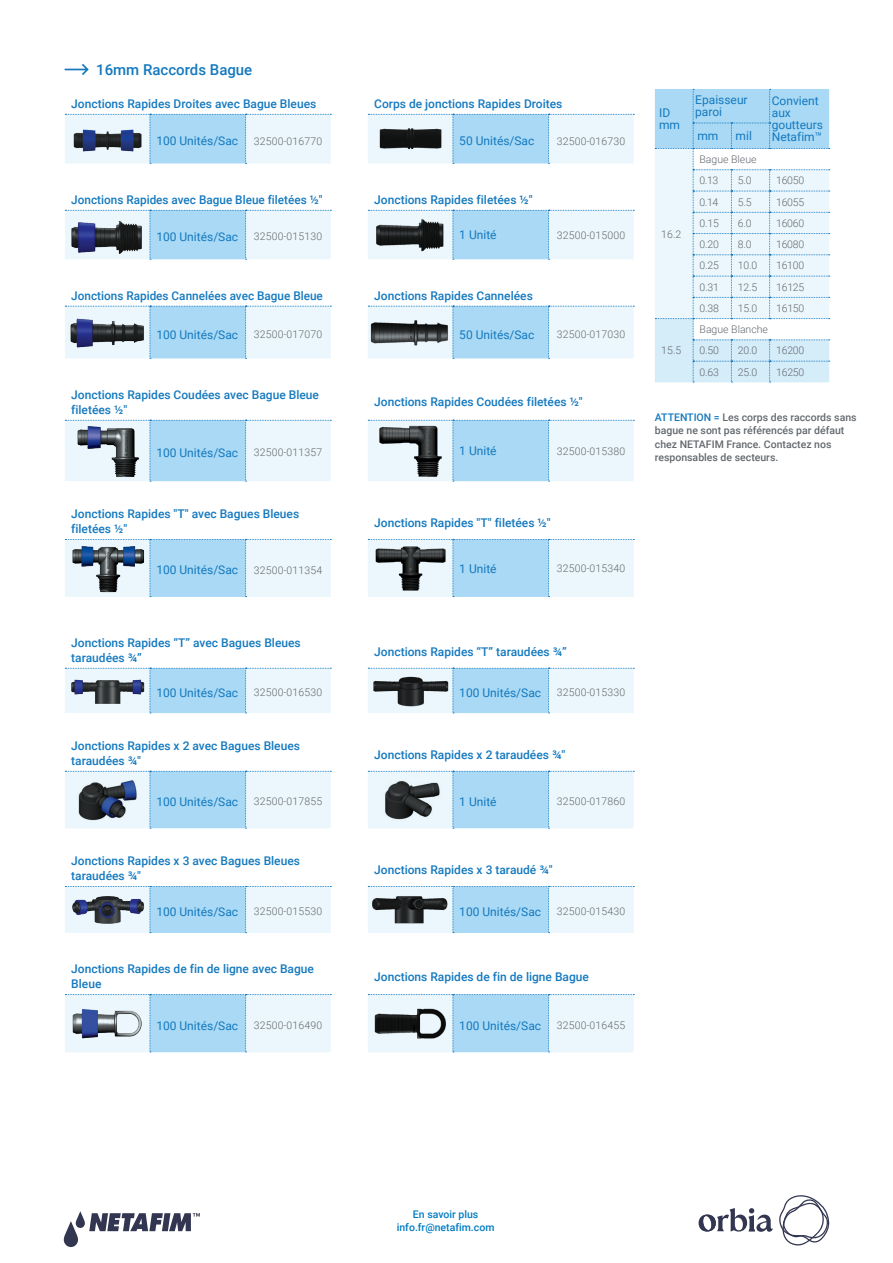
<style>
.page{position:relative;width:893px;height:1263px;background:#fff}
.page>*{position:absolute;margin:0;border:0;box-sizing:border-box;transform-origin:0 0}
.t1{font:500 15px "Roboto";color:#1479bf}
.t2{font:500 12px/15px "Roboto";color:#1479bf}
.t3{font:12px/12px "Roboto";color:#1479bf}
.t4{font:300 10.5px/21.3px "Roboto";letter-spacing:.015em;color:#63686d}
.t5{font:500 10.5px/13.2px "Roboto";color:#63686d}
.t6{font:500 10.5px/13.5px "Roboto";color:#007cc3;text-align:center}
.s1{color:#1479bf}
</style>
<div class="page">
<svg style="left:63px;top:1211px;width:137px;height:36px"></svg>
<svg style="left:699px;top:1208px;width:74px;height:24px"></svg>
<svg style="left:779px;top:1195px;width:51px;height:51px"></svg>
<svg style="left:65px;top:64px;width:24px;height:11px"></svg>
<svg style="left:655px;top:89px;width:175px;height:294px;background:#d7edf8"></svg>
<svg style="left:65px;top:113px;width:569px;height:484px"></svg>
<img style="left:72px;top:124px;width:71px;height:30px">
<img style="left:378px;top:127px;width:65px;height:24px">
<img style="left:71px;top:215px;width:73px;height:40px">
<img style="left:372px;top:217px;width:76px;height:36px">
<img style="left:70px;top:316px;width:75px;height:33px">
<img style="left:370px;top:316px;width:81px;height:32px">
<img style="left:73px;top:424px;width:69px;height:53px">
<img style="left:376px;top:425px;width:69px;height:51px">
<img style="left:67px;top:544px;width:80px;height:49px">
<img style="left:374px;top:546px;width:73px;height:44px">
<svg style="left:65px;top:667px;width:569px;height:385px"></svg>
<img style="left:70px;top:676px;width:75px;height:30px">
<img style="left:372px;top:674px;width:76px;height:33px">
<img style="left:78px;top:777px;width:59px;height:46px">
<img style="left:381px;top:777px;width:59px;height:45px">
<img style="left:70px;top:892px;width:75px;height:35px">
<img style="left:372px;top:894px;width:76px;height:31px">
<img style="left:72px;top:1009px;width:71px;height:29px">
<img style="left:370px;top:1003px;width:80px;height:41px">
<p class="t1" style="left:96px;top:59px;width:158px">16mm Raccords Bague</p>
<p class="t2" style="left:71px;top:96px;width:247px">Jonctions Rapides Droites avec Bague Bleues</p>
<p class="t2" style="left:374px;top:96px;width:190px">Corps de jonctions Rapides Droites</p>
<p class="t3" style="left:156px;top:135px;width:83px">100 Unités/Sac</p>
<p class="t4" style="left:254px;top:130px;width:70px">32500-016770</p>
<p class="t3" style="left:459px;top:135px;width:77px">50 Unités/Sac</p>
<p class="t4" style="left:557px;top:130px;width:70px">32500-016730</p>
<p class="t2" style="left:71px;top:192px;width:253px">Jonctions Rapides avec Bague Bleue filetées ½"</p>
<p class="t2" style="left:374px;top:192px;width:160px">Jonctions Rapides filetées ½"</p>
<p class="t3" style="left:156px;top:230px;width:83px">100 Unités/Sac</p>
<p class="t4" style="left:254px;top:226px;width:70px">32500-015130</p>
<p class="t3" style="left:459px;top:229px;width:39px">1 Unité</p>
<p class="t4" style="left:557px;top:224px;width:70px">32500-015000</p>
<p class="t2" style="left:71px;top:288px;width:253px">Jonctions Rapides Cannelées avec Bague Bleue</p>
<p class="t2" style="left:374px;top:288px;width:160px">Jonctions Rapides Cannelées</p>
<p class="t3" style="left:156px;top:328px;width:83px">100 Unités/Sac</p>
<p class="t4" style="left:254px;top:323px;width:70px">32500-017070</p>
<p class="t3" style="left:459px;top:328px;width:77px">50 Unités/Sac</p>
<p class="t4" style="left:557px;top:323px;width:70px">32500-017030</p>
<p class="t2" style="left:71px;top:387px;width:249px">Jonctions Rapides Coudées avec Bague Bleue filetées ½"</p>
<p class="t2" style="left:374px;top:394px;width:210px">Jonctions Rapides Coudées filetées ½"</p>
<p class="t3" style="left:156px;top:446px;width:83px">100 Unités/Sac</p>
<p class="t4" style="left:254px;top:442px;width:70px">32500-011357</p>
<p class="t3" style="left:459px;top:445px;width:39px">1 Unité</p>
<p class="t4" style="left:557px;top:440px;width:70px">32500-015380</p>
<p class="t2" style="left:71px;top:506px;width:229px">Jonctions Rapides "T" avec Bagues Bleues filetées ½"</p>
<p class="t2" style="left:374px;top:515px;width:178px">Jonctions Rapides "T" filetées ½"</p>
<p class="t3" style="left:156px;top:564px;width:83px">100 Unités/Sac</p>
<p class="t4" style="left:254px;top:559px;width:70px">32500-011354</p>
<p class="t3" style="left:459px;top:562px;width:39px">1 Unité</p>
<p class="t4" style="left:557px;top:557px;width:70px">32500-015340</p>
<p class="t2" style="left:71px;top:635px;width:231px">Jonctions Rapides “T” avec Bagues Bleues taraudées ¾”</p>
<p class="t2" style="left:374px;top:644px;width:194px">Jonctions Rapides “T” taraudées ¾”</p>
<p class="t3" style="left:156px;top:686px;width:83px">100 Unités/Sac</p>
<p class="t4" style="left:254px;top:681px;width:70px">32500-016530</p>
<p class="t3" style="left:459px;top:686px;width:83px">100 Unités/Sac</p>
<p class="t4" style="left:557px;top:681px;width:70px">32500-015330</p>
<p class="t2" style="left:71px;top:738px;width:230px">Jonctions Rapides x 2 avec Bagues Bleues taraudées ¾"</p>
<p class="t2" style="left:374px;top:747px;width:193px">Jonctions Rapides x 2 taraudées ¾"</p>
<p class="t3" style="left:156px;top:795px;width:83px">100 Unités/Sac</p>
<p class="t4" style="left:254px;top:791px;width:70px">32500-017855</p>
<p class="t3" style="left:459px;top:795px;width:39px">1 Unité</p>
<p class="t4" style="left:557px;top:791px;width:70px">32500-017860</p>
<p class="t2" style="left:71px;top:853px;width:230px">Jonctions Rapides x 3 avec Bagues Bleues taraudées ¾"</p>
<p class="t2" style="left:374px;top:862px;width:180px">Jonctions Rapides x 3 taraudé ¾"</p>
<p class="t3" style="left:156px;top:905px;width:83px">100 Unités/Sac</p>
<p class="t4" style="left:254px;top:900px;width:70px">32500-015530</p>
<p class="t3" style="left:459px;top:905px;width:83px">100 Unités/Sac</p>
<p class="t4" style="left:557px;top:900px;width:70px">32500-015430</p>
<p class="t2" style="left:71px;top:961px;width:244px">Jonctions Rapides de fin de ligne avec Bague<br>Bleue</p>
<p class="t2" style="left:374px;top:968px;width:216px">Jonctions Rapides de fin de ligne Bague</p>
<p class="t3" style="left:156px;top:1019px;width:83px">100 Unités/Sac</p>
<p class="t4" style="left:254px;top:1014px;width:70px">32500-016490</p>
<p class="t3" style="left:459px;top:1019px;width:83px">100 Unités/Sac</p>
<p class="t4" style="left:557px;top:1014px;width:70px">32500-016455</p>
<p class="t3" style="left:659px;top:107px;width:23px">ID mm</p>
<p class="t4" style="left:661px;top:223px;width:22px">16.2</p>
<p class="t4" style="left:661px;top:340px;width:22px">15.5</p>
<p class="t3" style="left:695px;top:94px;width:54px">Epaisseur paroi</p>
<p class="t3" style="left:772px;top:95px;width:53px">Convient aux goutteurs</p>
<p class="t3" style="left:697px;top:130px;width:23px">mm</p>
<p class="t3" style="left:736px;top:130px;width:18px">mil</p>
<p class="t3" style="left:772px;top:131px;width:52px">Netafim™</p>
<p class="t4" style="left:699px;top:148px;width:59px">Bague Bleue<br>0.13</p>
<p class="t4" style="left:738px;top:170px;width:15px">5.0</p>
<p class="t4" style="left:776px;top:170px;width:30px">16050</p>
<p class="t4" style="left:699px;top:191px;width:20px">0.14</p>
<p class="t4" style="left:738px;top:191px;width:15px">5.5</p>
<p class="t4" style="left:776px;top:191px;width:30px">16055</p>
<p class="t4" style="left:699px;top:212px;width:21px">0.15</p>
<p class="t4" style="left:738px;top:212px;width:15px">6.0</p>
<p class="t4" style="left:776px;top:212px;width:30px">16060</p>
<p class="t4" style="left:699px;top:233px;width:21px">0.20</p>
<p class="t4" style="left:738px;top:233px;width:15px">8.0</p>
<p class="t4" style="left:776px;top:233px;width:30px">16080</p>
<p class="t4" style="left:699px;top:255px;width:21px">0.25</p>
<p class="t4" style="left:738px;top:255px;width:21px">10.0</p>
<p class="t4" style="left:776px;top:255px;width:30px">16100</p>
<p class="t4" style="left:700px;top:276px;width:21px">0.31</p>
<p class="t4" style="left:738px;top:276px;width:21px">12.5</p>
<p class="t4" style="left:776px;top:276px;width:30px">16125</p>
<p class="t4" style="left:700px;top:297px;width:21px">0.38</p>
<p class="t4" style="left:738px;top:297px;width:21px">15.0</p>
<p class="t4" style="left:776px;top:297px;width:30px">16150</p>
<p class="t4" style="left:700px;top:318px;width:70px">Bague Blanche<br>0.50</p>
<p class="t4" style="left:738px;top:340px;width:21px">20.0</p>
<p class="t4" style="left:776px;top:340px;width:30px">16200</p>
<p class="t4" style="left:700px;top:361px;width:21px">0.63</p>
<p class="t4" style="left:738px;top:361px;width:21px">25.0</p>
<p class="t4" style="left:776px;top:361px;width:30px">16250</p>
<p class="t5" style="left:655px;top:410px;width:203px"><span class="s1">ATTENTION =</span> Les corps des raccords sans bague ne sont pas référencés par défaut chez NETAFIM France. Contactez nos responsables de secteurs.</p>
<p class="t6" style="left:397px;top:1207px;width:99px">En savoir plus info.fr@netafim.com</p>
</div>
